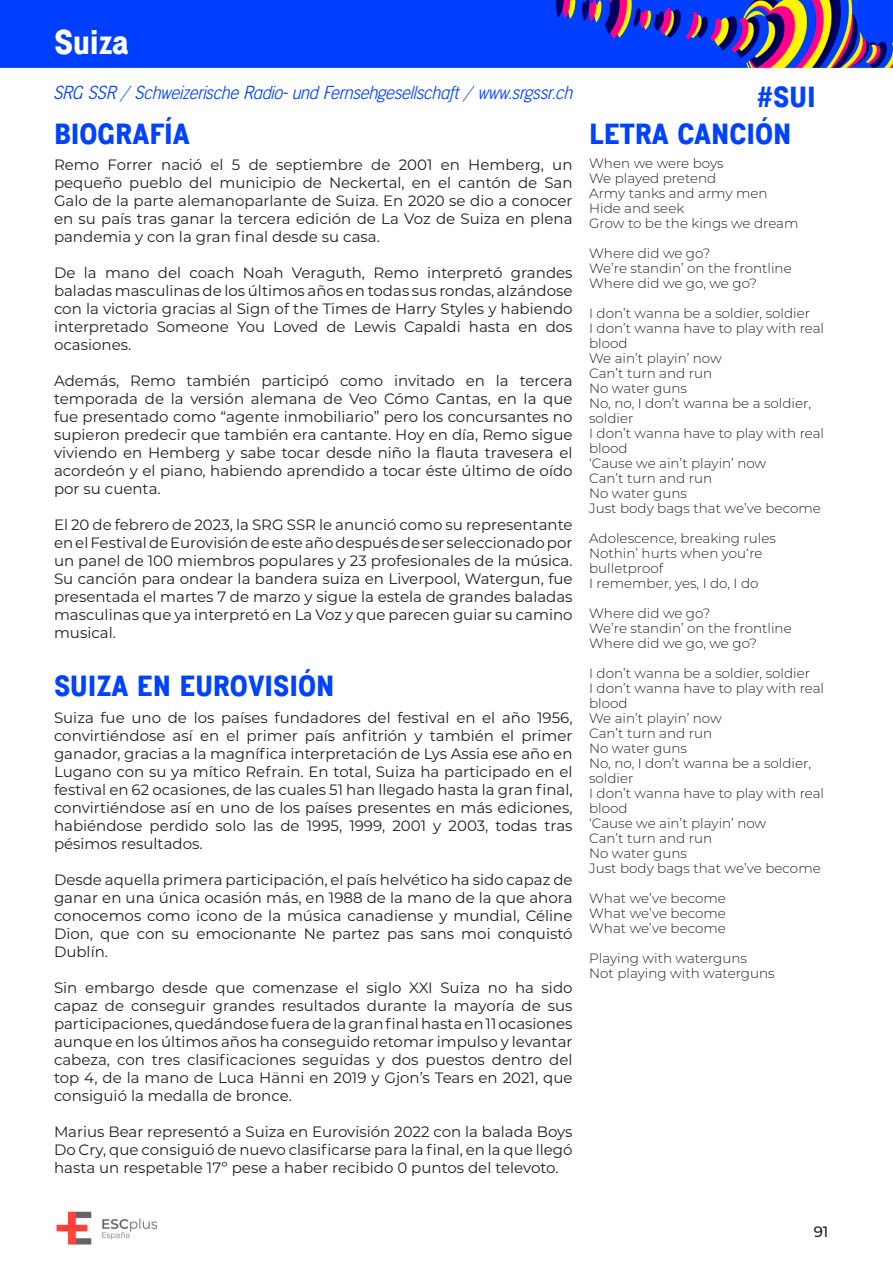
<style>
.page{position:relative;width:893px;height:1263px;background:#fff}
.page>*{position:absolute;margin:0;border:0;box-sizing:border-box;transform-origin:0 0}
.t1{font:700 30px "Penny Lane";color:#fff}
.t2{font:700 25.5px "Penny Lane";color:#0043ff}
.t3{font:italic 16.5px "Penny Lane";color:#0043ff}
.t4{font:15px/18px "Montserrat";color:#231f20;text-align:justify}
.t5{font:500 15px "Montserrat";color:#231f20}
.t6{font:300 13.5px/15px "Montserrat";color:#231f20}
</style>
<div class="page">
<img style="left:0;top:0;width:893px;height:1245px">
<h1 class="t1" style="left:54px;top:18px;width:76px">Suiza</h1>
<p class="t3" style="left:54px;top:80px;width:520px">SRG SSR / Schweizerische Radio- und Fernsehgesellschaft / www.srgssr.ch</p>
<h2 class="t2" style="left:54px;top:113px;width:138px">BIOGRAFÍA</h2>
<p class="t4" style="left:54px;top:155px;width:520px">Remo Forrer nació el 5 de septiembre de 2001 en Hemberg, un pequeño pueblo del municipio de Neckertal, en el cantón de San Galo de la parte alemanoparlante de Suiza. En 2020 se dio a conocer en su país tras ganar la tercera edición de La Voz de Suiza en plena pandemia y con la gran final desde su casa.</p>
<p class="t4" style="left:54px;top:263px;width:520px">De la mano del coach Noah Veraguth, Remo interpretó grandes baladas masculinas de los últimos años en todas sus rondas, alzándose con la victoria gracias al Sign of the Times de Harry Styles y habiendo interpretado Someone You Loved de Lewis Capaldi hasta en dos ocasiones.</p>
<p class="t4" style="left:54px;top:371px;width:520px">Además, Remo también participó como invitado en la tercera temporada de la versión alemana de Veo Cómo Cantas, en la que fue presentado como “agente inmobiliario” pero los concursantes no supieron predecir que también era cantante. Hoy en día, Remo sigue viviendo en Hemberg y sabe tocar desde niño la flauta travesera el acordeón y el piano, habiendo aprendido a tocar éste último de oído por su cuenta.</p>
<p class="t4" style="left:54px;top:515px;width:520px">El 20 de febrero de 2023, la SRG SSR le anunció como su representante en el Festival de Eurovisión de este año después de ser seleccionado por un panel de 100 miembros populares y 23 profesionales de la música.<br>Su canción para ondear la bandera suiza en Liverpool, Watergun, fue presentada el martes 7 de marzo y sigue la estela de grandes baladas masculinas que ya interpretó en La Voz y que parecen guiar su camino musical.</p>
<h2 class="t2" style="left:54px;top:666px;width:282px">SUIZA EN EUROVISIÓN</h2>
<p class="t4" style="left:54px;top:708px;width:520px">Suiza fue uno de los países fundadores del festival en el año 1956, convirtiéndose así en el primer país anfitrión y también el primer ganador, gracias a la magnífica interpretación de Lys Assia ese año en Lugano con su ya mítico Refrain. En total, Suiza ha participado en el festival en 62 ocasiones, de las cuales 51 han llegado hasta la gran final, convirtiéndose así en uno de los países presentes en más ediciones, habiéndose perdido solo las de 1995, 1999, 2001 y 2003, todas tras pésimos resultados.</p>
<p class="t4" style="left:54px;top:870px;width:520px">Desde aquella primera participación, el país helvético ha sido capaz de ganar en una única ocasión más, en 1988 de la mano de la que ahora conocemos como icono de la música canadiense y mundial, Céline Dion, que con su emocionante Ne partez pas sans moi conquistó Dublín.</p>
<p class="t4" style="left:54px;top:978px;width:520px">Sin embargo desde que comenzase el siglo XXI Suiza no ha sido capaz de conseguir grandes resultados durante la mayoría de sus participaciones, quedándose fuera de la gran final hasta en 11 ocasiones aunque en los últimos años ha conseguido retomar impulso y levantar cabeza, con tres clasificaciones seguidas y dos puestos dentro del top 4, de la mano de Luca Hänni en 2019 y Gjon’s Tears en 2021, que consiguió la medalla de bronce.</p>
<p class="t4" style="left:54px;top:1122px;width:520px">Marius Bear representó a Suiza en Eurovisión 2022 con la balada Boys Do Cry, que consiguió de nuevo clasificarse para la final, en la que llegó hasta un respetable 17º pese a haber recibido 0 puntos del televoto.</p>
<h2 class="t2" style="left:757px;top:76px;width:60px">#SUI</h2>
<h2 class="t2" style="left:589px;top:113px;width:204px">LETRA CANCIÓN</h2>
<p class="t6" style="left:589px;top:156px;width:211px">When we were boys<br>We played pretend<br>Army tanks and army men<br>Hide and seek<br>Grow to be the kings we dream</p>
<p class="t6" style="left:589px;top:246px;width:204px">Where did we go?<br>We’re standin’ on the frontline<br>Where did we go, we go?</p>
<p class="t6" style="left:589px;top:306px;width:236px">I don’t wanna be a soldier, soldier<br>I don’t wanna have to play with real blood<br>We ain’t playin’ now<br>Can’t turn and run<br>No water guns<br>No, no, I don’t wanna be a soldier, soldier<br>I don’t wanna have to play with real blood<br>‘Cause we ain’t playin’ now<br>Can’t turn and run<br>No water guns<br>Just body bags that we’ve bеcome</p>
<p class="t6" style="left:589px;top:531px;width:188px">Adolescencе, breaking rules<br>Nothin’ hurts when you‘re bulletproof<br>I remember, yes, I do, I do</p>
<p class="t6" style="left:589px;top:606px;width:204px">Where did we go?<br>We’re standin’ on the frontline<br>Where did we go, we go?</p>
<p class="t6" style="left:589px;top:666px;width:236px">I don’t wanna be a soldier, soldier<br>I don’t wanna have to play with real blood<br>We ain’t playin’ now<br>Can’t turn and run<br>No water guns<br>No, no, I don’t wanna be a soldier, soldier<br>I don’t wanna have to play with real blood<br>‘Cause we ain’t playin’ now<br>Can’t turn and run<br>No water guns<br>Just body bags that we’ve become</p>
<p class="t6" style="left:589px;top:891px;width:138px;text-align:justify">What we’ve become What we’ve become What we’ve become</p>
<p class="t6" style="left:589px;top:951px;width:187px">Playing with waterguns<br>Not playing with waterguns</p>
<p class="t5" style="left:814px;top:1221px;width:16px">91</p>
</div>
